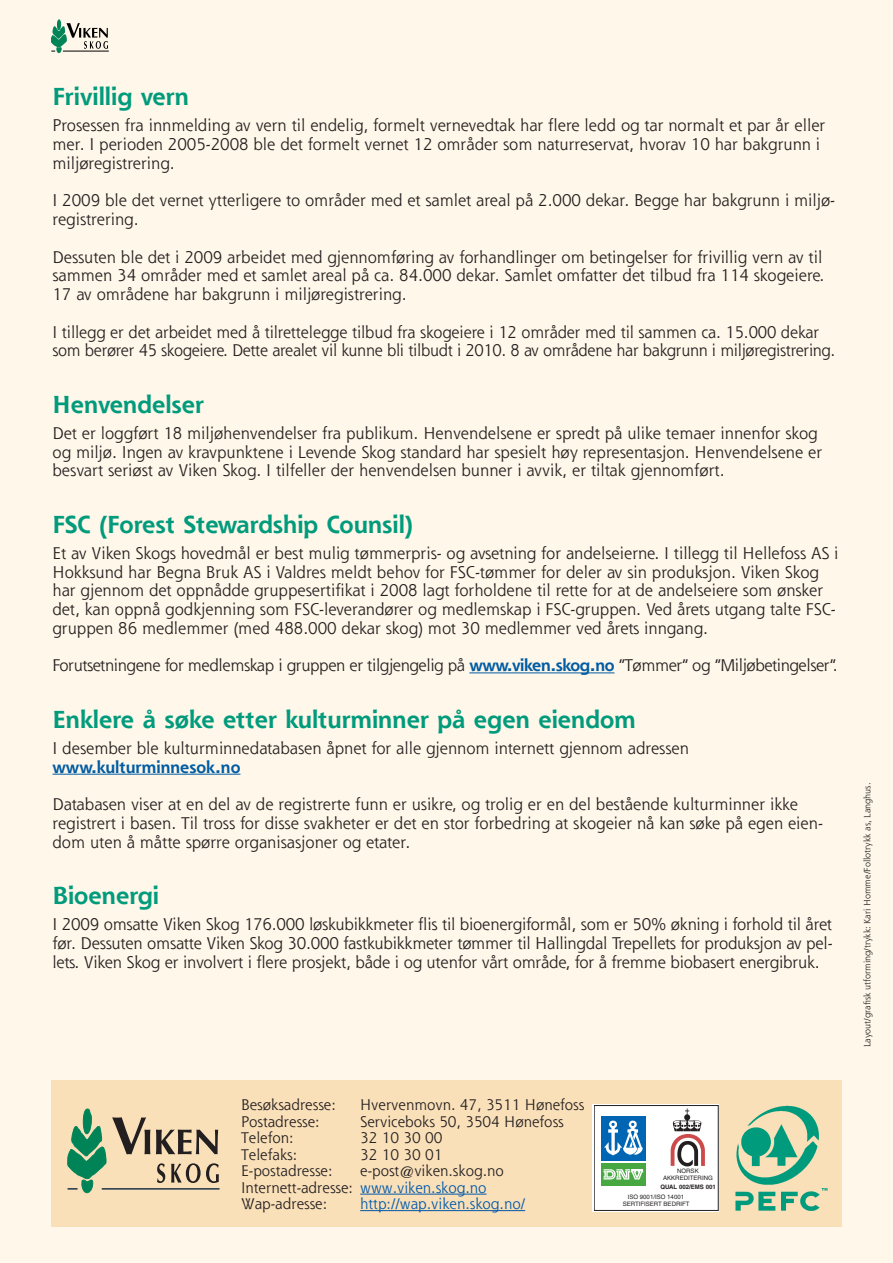
<style>
.page{position:relative;width:893px;height:1263px;background:#fff7e9}
.page>*{position:absolute;margin:0;border:0;box-sizing:border-box;transform-origin:0 0}
.t1{font:700 24px "Shannon";color:#009b7c}
.t2{font:16.5px/18.8px "Shannon";color:#231f20}
.t3{font:16.5px "Shannon";letter-spacing:-.025em;color:#231f20}
.t4{font:700 16.5px "Shannon";color:#005ca3}
.t5{font:15px/16.5px "Shannon";color:#231f20}
.t6{font:15px "Shannon";color:#0058a9}
.t7{font:9px "Shannon";color:#231f20}
.t8{font:6.15px/6.8px "Helvetica";color:#231f20;text-align:center}
.t9{font:700 6.15px "Helvetica";color:#231f20}
.s1{font-weight:700;color:#005ca3}
.s2{color:#0058a9}
</style>
<div class="page">
<svg style="left:51px;top:20px;width:57px;height:33px"></svg>
<hr style="left:63px;top:51px;width:46px;height:1px;background:#000">
<hr style="left:469px;top:672px;width:145px;height:1px;background:#005ca3">
<hr style="left:53px;top:774px;width:187px;height:1px;background:#005ca3">
<div style="left:51px;top:1080px;width:791px;height:147px;background:#fae0b9"></div>
<hr style="left:360px;top:1194px;width:127px;height:1px;background:#0058a9">
<hr style="left:360px;top:1210px;width:165px;height:1px;background:#0058a9">
<img style="left:735px;top:1105px;width:93px;height:106px">
<div style="left:593px;top:1104px;width:126px;height:108px;background:#fff"></div>
<svg style="left:671px;top:1108px;width:34px;height:58px"></svg>
<div style="left:601px;top:1164px;width:44px;height:22px;background:#47a842"></div>
<div style="left:601px;top:1117px;width:44px;height:44px;background:#0066b3"></div>
<svg style="left:603px;top:1169px;width:40px;height:10px"></svg>
<svg style="left:604px;top:1120px;width:39px;height:35px"></svg>
<svg style="left:156px;top:1129px;width:62px;height:25px"></svg>
<svg style="left:157px;top:1163px;width:8px;height:20px"></svg>
<svg style="left:171px;top:1163px;width:48px;height:20px"></svg>
<svg style="left:67px;top:1109px;width:83px;height:85px"></svg>
<hr style="left:102px;top:1188px;width:117px;height:1px;background:#231f20">
<h1 class="t1" style="left:53px;top:87px;width:138px">Frivillig vern</h1>
<p class="t2" style="left:53px;top:117px;width:774px">Prosessen fra innmelding av vern til endelig, formelt vernevedtak har flere ledd og tar normalt et par år eller mer. I perioden 2005-2008 ble det formelt vernet 12 områder som naturreservat, hvorav 10 har bakgrunn i miljøregistrering.</p>
<p class="t2" style="left:53px;top:192px;width:784px">I 2009 ble det vernet ytterligere to områder med et samlet areal på 2.000 dekar. Begge har bakgrunn i miljø&shy;registrering.</p>
<p class="t2" style="left:53px;top:249px;width:773px">Dessuten ble det i 2009 arbeidet med gjennomføring av forhandlinger om betingelser for frivillig vern av til sammen 34 områder med et samlet areal på ca. 84.000 dekar. Samlet omfatter det tilbud fra 114 skog eiere.<br>17 av områdene har bakgrunn i miljøregistrering.</p>
<p class="t2" style="left:53px;top:324px;width:784px">I tillegg er det arbeidet med å tilrettelegge tilbud fra skogeiere i 12 områder med til sammen ca. 15.000 dekar som berører 45 skogeiere. Dette arealet vil kunne bli tilbudt i 2010. 8 av områdene har bakgrunn i miljøregistrering.</p>
<h1 class="t1" style="left:53px;top:394px;width:153px">Henvendelser</h1>
<p class="t2" style="left:53px;top:425px;width:771px">Det er loggført 18 miljøhenvendelser fra publikum. Henvendelsene er spredt på ulike temaer innenfor skog og miljø. Ingen av kravpunktene i Levende Skog standard har spesielt høy representasjon. Henvendelsene er besvart seriøst av Viken Skog. I tilfeller der henvendelsen bunner i avvik, er tiltak gjennomført.</p>
<h1 class="t1" style="left:53px;top:514px;width:362px">FSC (Forest Stewardship Counsil)</h1>
<p class="t2" style="left:53px;top:545px;width:787px">Et av Viken Skogs hovedmål er best mulig tømmerpris- og avsetning for andelseierne. I tillegg til Hellefoss AS i Hokksund har Begna Bruk AS i Valdres meldt behov for FSC-tømmer for deler av sin produksjon. Viken Skog har gjennom det oppnådde gruppesertifikat i 2008 lagt forholdene til rette for at de andelseiere som ønsker det, kan oppnå godkjenning som FSC-leverandører og medlemskap i FSC-gruppen. Ved årets utgang talte FSC&shy;gruppen 86 medlemmer (med 488.000 dekar skog) mot 30 medlemmer ved årets inngang.</p>
<p class="t3" style="left:53px;top:659px;width:786px">Forutsetningene for medlemskap i gruppen er tilgjengelig på <span class="s1">www.viken.skog.no</span> ”Tømmer” og ”Miljøbetingelser”.</p>
<h1 class="t1" style="left:53px;top:709px;width:585px">Enklere å søke etter kulturminner på egen eiendom</h1>
<p class="t2" style="left:53px;top:740px;width:638px">I desember ble kulturminnedatabasen åpnet for alle gjennom internett gjennom adressen</p>
<p class="t4" style="left:53px;top:760px;width:189px">www.kulturminnesok.no</p>
<p class="t2" style="left:53px;top:796px;width:772px">Databasen viser at en del av de registrerte funn er usikre, og trolig er en del bestående kulturminner ikke registrert i basen. Til tross for disse svakheter er det en stor forbedring at skogeier nå kan søke på egen eien&shy;dom uten å måtte spørre organisasjoner og etater.</p>
<h1 class="t1" style="left:53px;top:885px;width:108px">Bioenergi</h1>
<p class="t2" style="left:53px;top:916px;width:782px;text-align:justify">I 2009 omsatte Viken Skog 176.000 løskubikkmeter flis til bioenergiformål, som er 50% økning i forhold til året før. Dessuten omsatte Viken Skog 30.000 fastkubikkmeter tømmer til Hallingdal Trepellets for produksjon av pel&shy;lets. Viken Skog er involvert i flere prosjekt, både i og utenfor vårt område, for å fremme biobasert energibruk.</p>
<p class="t5" style="left:241px;top:1098px;width:96px">Besøksadresse:</p>
<p class="t5" style="left:360px;top:1098px;width:226px">Hvervenmovn. 47, 3511 Hønefoss</p>
<p class="t5" style="left:241px;top:1114px;width:80px">Postadresse:</p>
<p class="t5" style="left:360px;top:1114px;width:205px">Serviceboks 50, 3504 Hønefoss</p>
<p class="t5" style="left:241px;top:1131px;width:54px">Telefon:</p>
<p class="t5" style="left:360px;top:1131px;width:84px">32 10 30 00</p>
<p class="t5" style="left:241px;top:1147px;width:58px">Telefaks:</p>
<p class="t5" style="left:360px;top:1147px;width:84px">32 10 30 01</p>
<p class="t5" style="left:241px;top:1164px;width:93px">E-postadresse:</p>
<p class="t5" style="left:241px;top:1164px;width:264px;text-indent:119px">e-post@viken.skog.no<br>Internett-adresse: <span class="s2">www.viken.skog.no<br></span>Wap-adresse:</p>
<p class="t6" style="left:360px;top:1198px;width:166px">http://wap.viken.skog.no/</p>
<p class="t8" style="left:663px;top:1168px;width:51px">NORSK<br>AKKREDITERING</p>
<p class="t8" style="left:623px;top:1193px;width:68px;line-height:7.4px">ISO 9001/ISO 14001<br>SERTIFISERT BEDRIFT</p>
<p class="t9" style="left:660px;top:1184px;width:57px">QUAL 002/EMS 001</p>
<p class="t7" style="left:863px;top:1047px;width:266px;rotate:-90deg">Layout/grafisk utforming/trykk: Kari Homme/Follotrykk as, Langhus.</p>
</div>
